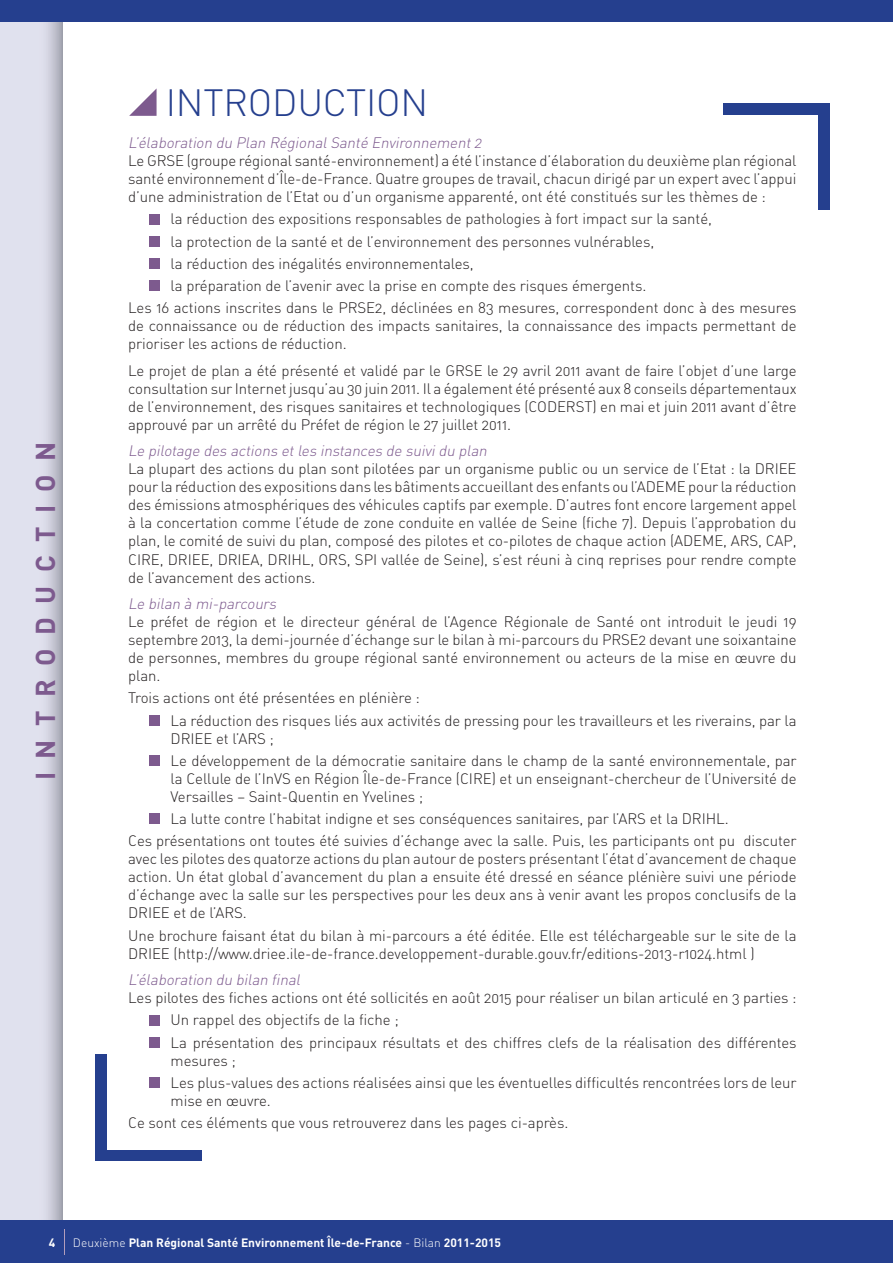
<style>
.page{position:relative;width:893px;height:1263px;background:#e0e1ee}
.page>*{position:absolute;margin:0;border:0;box-sizing:border-box;transform-origin:0 0}
.t1{font:300 37.5px "DIN";color:#253f8e}
.t2{font:700 27px "DIN";color:#7d5a8e}
.t3{font:15px/18px "DIN Light Alternate";letter-spacing:-.005em;color:#231f20}
.t4{font:italic 15px "DIN Light Alternate";color:#7d5a8e}
.t5{font:700 12px "DIN";color:#fff}
.s1{font-weight:300}
</style>
<div class="page">
<img style="left:40px;top:21px;width:24px;height:662px">
<img style="left:48px;top:683px;width:16px;height:537px">
<div style="left:64px;top:0;width:829px;height:1263px;background:#fff"></div>
<div style="left:0;top:1220px;width:893px;height:43px;background:#253f8e"></div>
<div style="left:0;top:0;width:893px;height:21px;background:#253f8e"></div>
<svg style="left:64px;top:1229px;width:1px;height:25px"></svg>
<div style="left:723px;top:104px;width:107px;height:106px;background:#253f8e"></div>
<div style="left:96px;top:1054px;width:106px;height:106px;background:#253f8e"></div>
<div style="left:107px;top:115px;width:711px;height:1034px;background:#fff"></div>
<div style="left:149px;top:214px;width:11px;height:10px;background:#7d5a8e"></div>
<div style="left:149px;top:236px;width:11px;height:11px;background:#7d5a8e"></div>
<div style="left:149px;top:258px;width:11px;height:11px;background:#7d5a8e"></div>
<div style="left:149px;top:281px;width:11px;height:10px;background:#7d5a8e"></div>
<div style="left:149px;top:715px;width:11px;height:10px;background:#7d5a8e"></div>
<div style="left:149px;top:755px;width:11px;height:11px;background:#7d5a8e"></div>
<div style="left:149px;top:814px;width:11px;height:10px;background:#7d5a8e"></div>
<div style="left:149px;top:1015px;width:11px;height:10px;background:#7d5a8e"></div>
<div style="left:149px;top:1037px;width:11px;height:10px;background:#7d5a8e"></div>
<div style="left:149px;top:1077px;width:11px;height:11px;background:#7d5a8e"></div>
<svg style="left:129px;top:88px;width:28px;height:28px"></svg>
<h2 class="t2" style="left:28px;top:780px;width:340px;rotate:-90deg">INTRODUCTION</h2>
<h1 class="t1" style="left:166px;top:79px;width:264px">INTRODUCTION</h1>
<p class="t4" style="left:128px;top:134px;width:358px">L’élaboration du Plan RégionalSanté Environnement2</p>
<p class="t3" style="left:128px;top:152px;width:670px;text-align:justify">Le GRSE (groupe régional santé-environnement) a été l’instance d’élaboration du deuxième plan régional santé environnement d’Île-de-France. Quatre groupes de travail, chacun dirigé par un expert avec l’appui d’une administration de l’Etat ou d’un organisme apparenté, ont été constitués sur les thèmes de :</p>
<p class="t3" style="left:171px;top:210px;width:543px">la réduction des expositions responsables de pathologies à fort impact sur la santé,</p>
<p class="t3" style="left:171px;top:232px;width:485px">la protection de la santé et de l’environnement des personnes vulnérables,</p>
<p class="t3" style="left:171px;top:254px;width:305px">la réduction des inégalités environnementales,</p>
<p class="t3" style="left:171px;top:277px;width:477px">la préparation de l’avenir avec la prise en compte des risques émergents.</p>
<p class="t3" style="left:128px;top:299px;width:670px">Les 16 actions inscrites dans le PRSE2, déclinées en 83 mesures, correspondent donc à des mesures</p>
<p class="t3" style="left:128px;top:317px;width:670px">de connaissance ou de réduction des impacts sanitaires, la connaissance des impacts permettant de prioriser les actions de réduction.</p>
<p class="t3" style="left:128px;top:361px;width:670px;text-align:justify">Le projet de plan a été présenté et validé par le GRSE le 29 avril 2011 avant de faire l’objet d’une large consultation sur Internet jusqu’au 30 juin 2011. Il a également été présenté aux 8 conseils départementaux de l’environnement, des risques sanitaires et technologiques (CODERST) en mai et juin 2011 avant d’être approuvé par un arrêté du Préfet de région le 27 juillet 2011.</p>
<p class="t4" style="left:128px;top:442px;width:364px">Le pilotage des actions etles instances de suividu plan</p>
<p class="t3" style="left:128px;top:460px;width:670px;text-align:justify">La plupart des actions du plan sont pilotées par un organisme public ou un service de l’Etat : la DRIEE pour la réduction des expositions dans les bâtiments accueillant des enfants ou l’ADEME pour la réduction des émissions atmosphériques des véhicules captifs par exemple. D’autres font encore largement appel à la concertation comme l’étude de zone conduite en vallée de Seine (fiche 7). Depuis l’approbation du plan, le comité de suivi du plan, composé des pilotes et co-pilotes de chaque action (ADEME, ARS, CAP, CIRE, DRIEE, DRIEA, DRIHL, ORS, SPI vallée de Seine), s’est réuni à cinq reprises pour rendre compte de l’avancement des actions.</p>
<p class="t4" style="left:128px;top:594px;width:153px">Le bilan à mi-parcours</p>
<p class="t3" style="left:128px;top:612px;width:670px;text-align:justify">Le préfet de région et le directeur général de l’Agence Régionale de Santé ont introduit le jeudi 19 septembre 2013, la demi-journée d’échange sur le bilan à mi-parcours du PRSE2 devant une soixantaine de personnes, membres du groupe régional santé environnement ou acteurs de la mise en œuvre du plan.</p>
<p class="t3" style="left:171px;top:687px;width:627px;line-height:22.2px;text-indent:-43px">Trois actions ont été présentées en plénière :<br>La réduction des risques liés aux activités de pressing pour les travailleurs et les riverains, par la</p>
<p class="t3" style="left:171px;top:727px;width:627px;line-height:22.2px">DRIEE et l’ARS ;<br>Le développement de la démocratie sanitaire dans le champ de la santé environnementale, par</p>
<p class="t3" style="left:171px;top:769px;width:627px">la Cellule de l’InVS en Région Île-de-France (CIRE) et un enseignant-chercheur de l’Université de<br>Versailles – Saint-Quentin en Yvelines ;</p>
<p class="t3" style="left:128px;top:807px;width:670px;line-height:22.2px;text-indent:43px">La lutte contre l’habitat indigne et ses conséquences sanitaires, par l’ARS et la DRIHL.<br>Ces présentations ont toutes été suivies d’échange avec la salle. Puis, les participants ont pu discuter</p>
<p class="t3" style="left:128px;top:850px;width:670px;text-align:justify">avec les pilotes des quatorze actions du plan autour de posters présentant l’état d’avancement de chaque action. Un état global d’avancement du plan a ensuite été dressé en séance plénière suivi une période d’échange avec la salle sur les perspectives pour les deux ans à venir avant les propos conclusifs de la DRIEE et de l’ARS.</p>
<p class="t3" style="left:128px;top:926px;width:670px">Une brochure faisant état du bilan à mi-parcours a été éditée. Elle est téléchargeable sur le site de la<br>DRIEE (http://www.driee.ile-de-france.developpement-durable.gouv.fr/editions-2013-r1024.html )</p>
<p class="t4" style="left:128px;top:970px;width:177px">L’élaboration du bilan final</p>
<p class="t3" style="left:171px;top:986px;width:627px;line-height:22.2px;text-indent:-43px">Les pilotes des fiches actions ont été sollicités en août 2015 pour réaliser un bilan articulé en 3 parties :<br>Un rappel des objectifs de la fiche ;<br>La présentation des principaux résultats et des chiffres clefs de la réalisation des différentes</p>
<p class="t3" style="left:171px;top:1049px;width:627px;line-height:22.2px">mesures ;<br>Les plus-values des actions réalisées ainsi que les éventuelles difficultés rencontrées lors de leur</p>
<p class="t3" style="left:128px;top:1089px;width:442px;line-height:22.2px;text-indent:43px">mise en œuvre.<br>Ce sont ces éléments que vous retrouverez dans les pages ci-après.</p>
<p class="t5" style="left:49px;top:1234px;width:8px">4</p>
<p class="t5" style="left:73px;top:1234px;width:430px"><span class="s1">Deuxième</span> Plan Régional Santé Environnement Île-de-France <span class="s1">- Bilan</span> 2011-2015</p>
</div>
